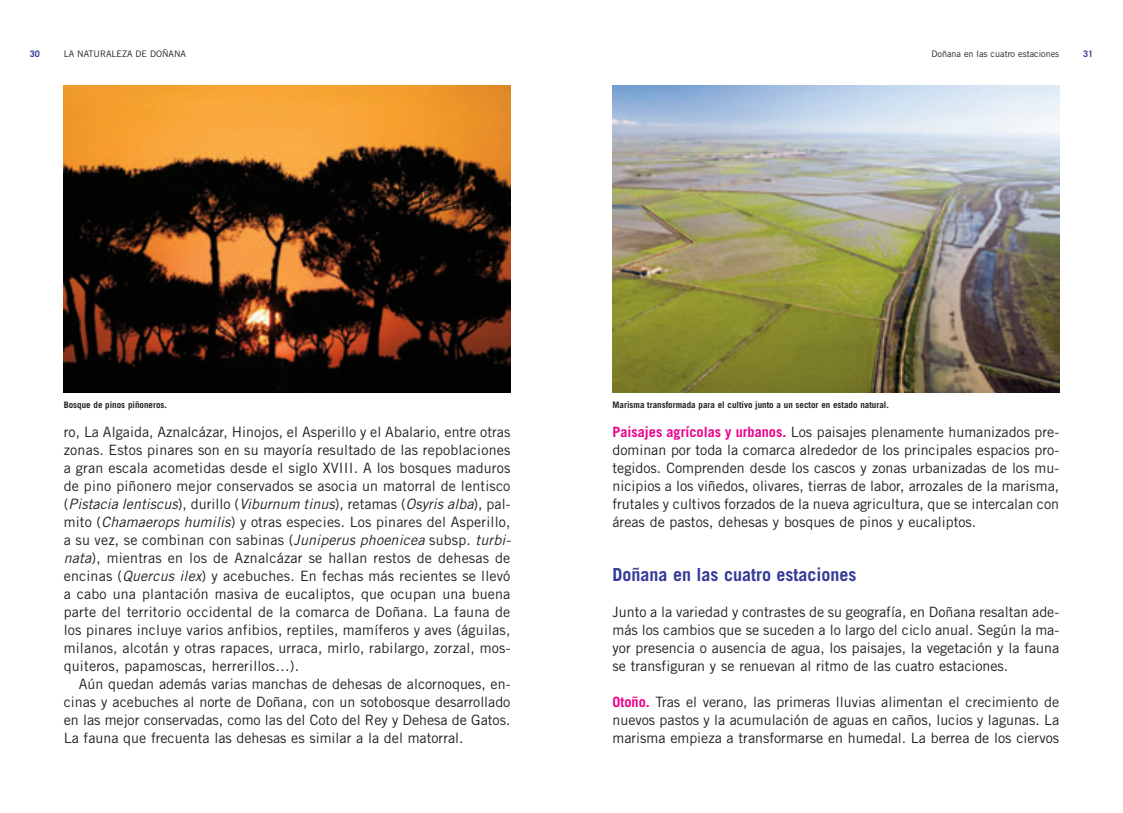
<style>
.page{position:relative;width:1123px;height:813px;background:#fff}
.page>*{position:absolute;margin:0;border:0;box-sizing:border-box;transform-origin:0 0}
.t1{font:700 18px "Trade Gothic";color:#353b97}
.t2{font:14.25px/18px "Trade Gothic";color:#231f20;text-align:justify}
.t3{font:700 9px "Trade Gothic";color:#231f20}
.t4{font:9px "Trade Gothic";color:#231f20}
.t5{font:700 9px "Trade Gothic";color:#353b97}
.s1{font-style:italic}
.s2{font-weight:700;color:#ed028c}
</style>
<div class="page">
<img style="left:64px;top:85px;width:446px;height:307px">
<img style="left:612px;top:85px;width:447px;height:307px">
<p class="t5" style="left:30px;top:50px;width:12px">30</p>
<p class="t4" style="left:64px;top:50px;width:124px">LA NATURALEZA DE DOÑANA</p>
<p class="t4" style="left:931px;top:50px;width:129px">Doñana en las cuatro estaciones</p>
<p class="t5" style="left:1083px;top:50px;width:12px">31</p>
<p class="t3" style="left:64px;top:401px;width:105px">Bosque de pinos piñoneros.</p>
<p class="t3" style="left:612px;top:401px;width:278px">Marisma transformada para el cultivo junto a un sector en estado natural.</p>
<p class="t2" style="left:64px;top:424px;width:448px">ro, La Algaida, Aznalcázar, Hinojos, el Asperillo y el Abalario, entre otras zonas. Estos pinares son en su mayoría resultado de las repoblaciones a gran escala acometidas desde el siglo XVIII. A los bosques maduros de pino piñonero mejor conservados se asocia un matorral de lentisco (<span class="s1">Pistacia lentiscus</span>), durillo (<span class="s1">Viburnum tinus</span>), retamas (<span class="s1">Osyris alba</span>), pal&shy;mito (<span class="s1">Chamaerops humilis</span>) y otras especies. Los pinares del Asperillo, a su vez, se combinan con sabinas (<span class="s1">Juniperus phoenicea</span> subsp. <span class="s1">turbi&shy;nata</span>), mientras en los de Aznalcázar se hallan restos de dehesas de encinas (<span class="s1">Quercus ilex</span>) y acebuches. En fechas más recientes se llevó a cabo una plantación masiva de eucaliptos, que ocupan una buena parte del territorio occidental de la comarca de Doñana. La fauna de los pinares incluye varios anfibios, reptiles, mamíferos y aves (águilas, milanos, alcotán y otras rapaces, urraca, mirlo, rabilargo, zorzal, mos&shy;quiteros, papamoscas, herrerillos…).</p>
<p class="t2" style="left:64px;top:676px;width:448px;text-indent:15px">Aún quedan además varias manchas de dehesas de alcornoques, en&shy;cinas y acebuches al norte de Doñana, con un sotobosque desarrollado en las mejor conservadas, como las del Coto del Rey y Dehesa de Gatos.<br>La fauna que frecuenta las dehesas es similar a la del matorral.</p>
<p class="t2" style="left:612px;top:424px;width:448px"><span class="s2">Paisajes agrícolas y urbanos.</span> Los paisajes plenamente humanizados pre&shy;dominan por toda la comarca alrededor de los principales espacios pro&shy;tegidos. Comprenden desde los cascos y zonas urbanizadas de los mu&shy;nicipios a los viñedos, olivares, tierras de labor, arrozales de la marisma, frutales y cultivos forzados de la nueva agricultura, que se intercalan con áreas de pastos, dehesas y bosques de pinos y eucaliptos.</p>
<p class="t1" style="left:612px;top:568px;width:245px">Doñana en las cuatro estaciones</p>
<p class="t2" style="left:612px;top:604px;width:448px">Junto a la variedad y contrastes de su geografía, en Doñana resaltan ade&shy;más los cambios que se suceden a lo largo del ciclo anual. Según la ma&shy;yor presencia o ausencia de agua, los paisajes, la vegetación y la fauna se transfiguran y se renuevan al ritmo de las cuatro estaciones.</p>
<p class="t2" style="left:612px;top:694px;width:448px"><span class="s2">Otoño.</span> Tras el verano, las primeras lluvias alimentan el crecimiento de nuevos pastos y la acumulación de aguas en caños, lucios y lagunas. La marisma empieza a transformarse en humedal. La berrea de los ciervos</p>
</div>
